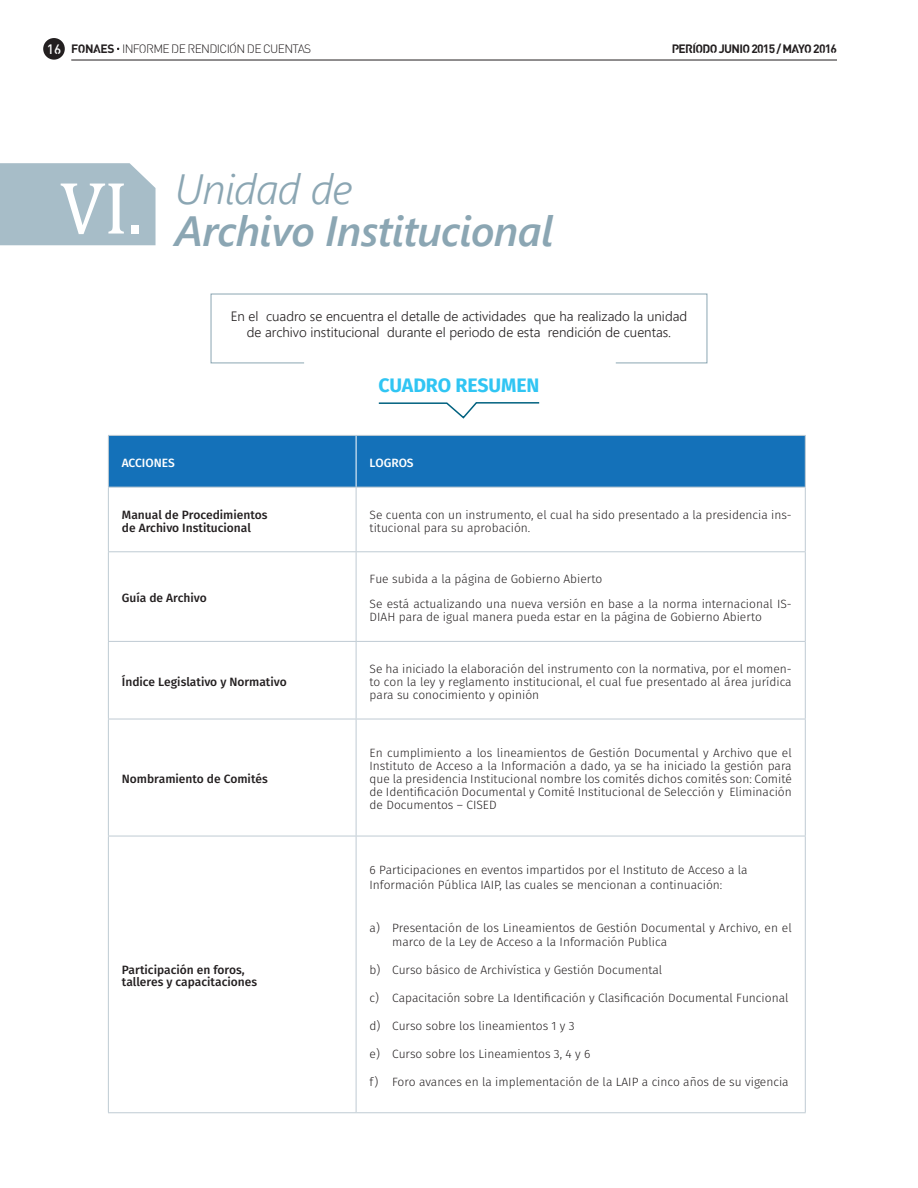
<style>
.page{position:relative;width:918px;height:1188px;background:#fff}
.page>*{position:absolute;margin:0;border:0;box-sizing:border-box;transform-origin:0 0}
.t1{font:75px "Cambria";color:#fff}
.t2{font:italic 42.3px "Webly Sleek UI Semibold";letter-spacing:-.015em;color:#8ba6b3}
.t3{font:italic 42.3px "Webly Sleek UI Semilight";letter-spacing:-.015em;color:#8ba6b3}
.t4{font:700 19.5px "Fira Sans";letter-spacing:-.005em;color:#30c5f3}
.t5{font:13.5px/16.2px "Webly Sleek UI Semilight";color:#231f20;text-align:center}
.t6{font:300 12px/12.9px "Fira Sans";color:#231f20}
.t7{font:500 12px/12.9px "Fira Sans";color:#231f20}
.t8{font:300 12px "Streetvertising";letter-spacing:-.055em;color:#231f20}
.t9{font:700 12px "Streetvertising";letter-spacing:-.055em;color:#231f20}
.t10{font:500 12px "Fira Sans";color:#fff}
.s1{font-weight:500;font-size:13.5px;color:#fff}
.s2{font-weight:700}
</style>
<div class="page">
<div style="left:43px;top:38px;width:22px;height:22px;background:#231f20;border-radius:50%"></div>
<hr style="left:71px;top:60px;width:766px;height:1px;background:#231f20">
<div style="left:0;top:163px;width:156px;height:82px;background:#a7bdc8"></div>
<div style="left:109px;top:436px;width:696px;height:51px;background:#1471b9"></div>
<hr style="left:108px;top:487px;width:1px;height:64px;background:#bfcbd3">
<hr style="left:108px;top:552px;width:1px;height:89px;background:#bfcbd3">
<hr style="left:108px;top:642px;width:1px;height:77px;background:#bfcbd3">
<hr style="left:108px;top:719px;width:1px;height:117px;background:#bfcbd3">
<hr style="left:108px;top:836px;width:1px;height:276px;background:#bfcbd3">
<hr style="left:356px;top:487px;width:1px;height:64px;background:#bfcbd3">
<hr style="left:805px;top:487px;width:1px;height:64px;background:#bfcbd3">
<hr style="left:356px;top:552px;width:1px;height:89px;background:#bfcbd3">
<hr style="left:805px;top:552px;width:1px;height:89px;background:#bfcbd3">
<hr style="left:356px;top:642px;width:1px;height:77px;background:#bfcbd3">
<hr style="left:805px;top:642px;width:1px;height:77px;background:#bfcbd3">
<hr style="left:356px;top:719px;width:1px;height:117px;background:#bfcbd3">
<hr style="left:805px;top:719px;width:1px;height:117px;background:#bfcbd3">
<hr style="left:356px;top:836px;width:1px;height:276px;background:#bfcbd3">
<hr style="left:805px;top:836px;width:1px;height:276px;background:#bfcbd3">
<hr style="left:108px;top:551px;width:248px;height:1px;background:#bfcbd3">
<hr style="left:356px;top:551px;width:450px;height:1px;background:#bfcbd3">
<hr style="left:108px;top:641px;width:248px;height:1px;background:#bfcbd3">
<hr style="left:356px;top:641px;width:450px;height:1px;background:#bfcbd3">
<hr style="left:108px;top:719px;width:248px;height:1px;background:#bfcbd3">
<hr style="left:356px;top:719px;width:450px;height:1px;background:#bfcbd3">
<hr style="left:108px;top:836px;width:248px;height:1px;background:#bfcbd3">
<hr style="left:356px;top:836px;width:450px;height:1px;background:#bfcbd3">
<hr style="left:108px;top:1112px;width:248px;height:1px;background:#bfcbd3">
<hr style="left:356px;top:1112px;width:450px;height:1px;background:#bfcbd3">
<hr style="left:356px;top:435px;width:450px;height:1px;background:#bfcbd3">
<hr style="left:805px;top:436px;width:1px;height:51px;background:#bfcbd3">
<hr style="left:356px;top:487px;width:450px;height:1px;background:#bfcbd3">
<hr style="left:108px;top:436px;width:1px;height:51px;background:#bfcbd3">
<hr style="left:108px;top:435px;width:248px;height:1px;background:#bfcbd3">
<hr style="left:356px;top:436px;width:1px;height:51px;background:#fff">
<hr style="left:108px;top:487px;width:248px;height:1px;background:#bfcbd3">
<svg style="left:378px;top:402px;width:162px;height:17px"></svg>
<svg style="left:210px;top:293px;width:498px;height:71px"></svg>
<p class="t8" style="left:47px;top:43px;width:266px"><span class="s1">16</span> <span class="s2">FONAES</span> INFORME DE RENDICION DE CUENTAS</p>
<p class="t9" style="left:672px;top:43px;width:167px">PERIODO JUNIO 2015 / MAYO 2016</p>
<h1 class="t1" style="left:60px;top:164px;width:84px">VI.</h1>
<h2 class="t3" style="left:175px;top:159px;width:179px">Unidad de</h2>
<h2 class="t2" style="left:175px;top:201px;width:380px">Archivo Institucional</h2>
<p class="t5" style="left:231px;top:307px;width:458px">En el cuadro se encuentra el detalle de actividades que ha realizado la unidad de archivo institucional durante el periodo de esta rendición de cuentas.</p>
<h3 class="t4" style="left:378px;top:368px;width:163px">CUADRO RESUMEN</h3>
<p class="t10" style="left:122px;top:453px;width:54px">ACCIONES</p>
<p class="t10" style="left:370px;top:453px;width:46px">LOGROS</p>
<p class="t7" style="left:122px;top:507px;width:147px">Manual de Procedimientos de Archivo Institucional</p>
<p class="t6" style="left:370px;top:508px;width:424px">Se cuenta con un instrumento, el cual ha sido presentado a la presidencia ins&shy;titucional para su aprobación.</p>
<p class="t7" style="left:122px;top:591px;width:86px">Guía de Archivo</p>
<p class="t6" style="left:370px;top:567px;width:424px;line-height:24.9px">Fue subida a la página de Gobierno Abierto<br>Se está actualizando una nueva versión en base a la norma internacional IS-</p>
<p class="t6" style="left:370px;top:610px;width:394px">DIAH para de igual manera pueda estar en la página de Gobierno Abierto</p>
<p class="t7" style="left:122px;top:675px;width:166px">Índice Legislativo y Normativo</p>
<p class="t6" style="left:370px;top:662px;width:424px;text-align:justify">Se ha iniciado la elaboración del instrumento con la normativa, por el momen&shy;to con la ley y reglamento institucional, el cual fue presentado al área jurídica para su conocimiento y opinión</p>
<p class="t7" style="left:122px;top:772px;width:147px">Nombramiento de Comités</p>
<p class="t7" style="left:122px;top:962px;width:137px">Participación en foros, talleres y capacitaciones</p>
<p class="t6" style="left:370px;top:747px;width:424px;text-align:justify">En cumplimiento a los lineamientos de Gestión Documental y Archivo que el Instituto de Acceso a la Información a dado, ya se ha iniciado la gestión para que la presidencia Institucional nombre los comités dichos comités son: Comité de Identificación Documental y Comité Institucional de Selección y Eliminación de Documentos – CISED</p>
<p class="t6" style="left:370px;top:863px;width:380px;line-height:14.4px">6 Participaciones en eventos impartidos por el Instituto de Acceso a la<br>Información Pública IAIP, las cuales se mencionan a continuación:</p>
<p class="t6" style="left:392px;top:920px;width:401px;line-height:14.4px;text-indent:-22px">a) Presentación de los Lineamientos de Gestión Documental y Archivo, en el marco de la Ley de Acceso a la Información Publica</p>
<p class="t6" style="left:370px;top:963px;width:294px">b) Curso básico de Archivística y Gestión Documental</p>
<p class="t6" style="left:370px;top:991px;width:420px">c) Capacitación sobre La Identificación y Clasificación Documental Funcional</p>
<p class="t6" style="left:370px;top:1019px;width:207px">d) Curso sobre los lineamientos 1 y 3</p>
<p class="t6" style="left:370px;top:1047px;width:222px">e) Curso sobre los Lineamientos 3, 4 y 6</p>
<p class="t6" style="left:370px;top:1075px;width:421px">f) Foro avances en la implementación de la LAIP a cinco años de su vigencia</p>
</div>
